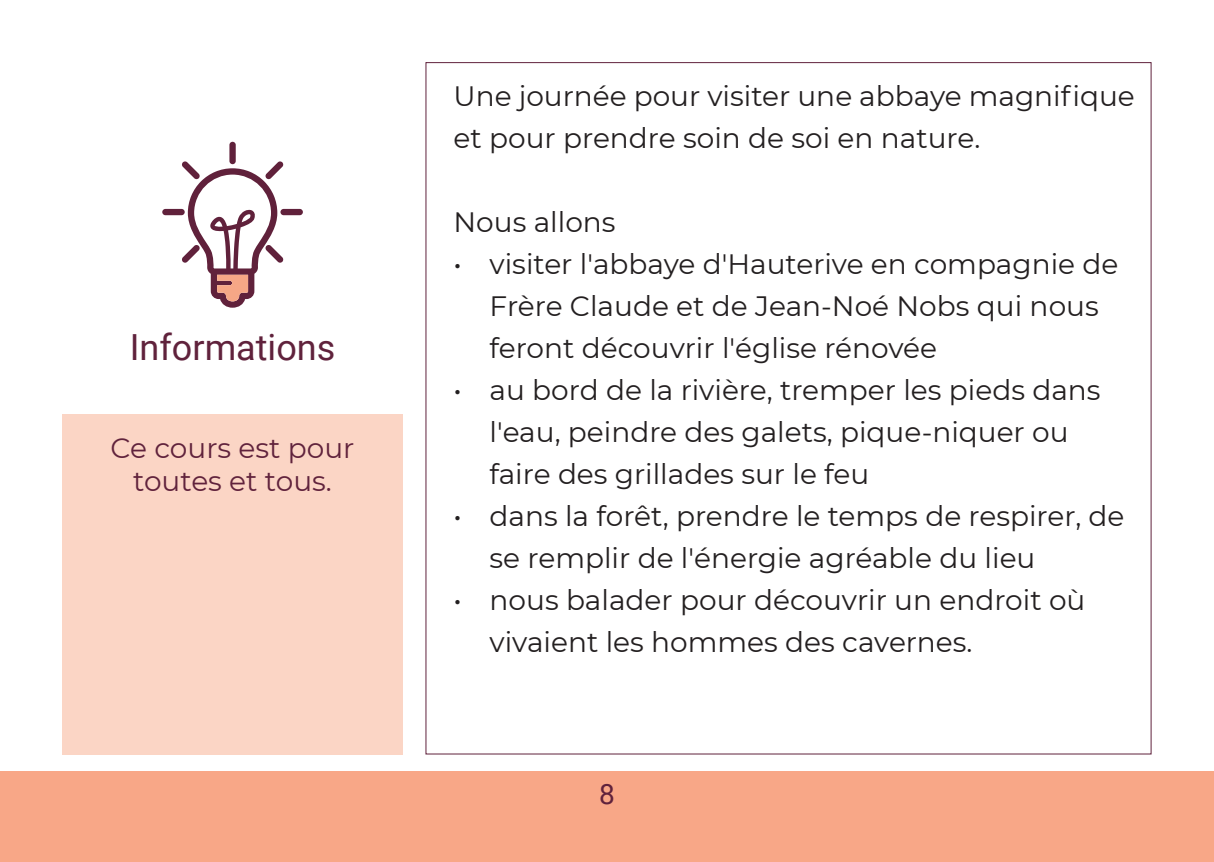
<style>
.page{position:relative;width:1214px;height:862px;background:#fff}
.page>*{position:absolute;margin:0;border:0;box-sizing:border-box;transform-origin:0 0}
.t1{font:36px "Roboto";color:#60223c}
.t2{font:28px/42px "Montserrat";color:#231f20}
.t3{font:28px/33.6px "Montserrat";color:#60223c;text-align:center}
.t4{font:28px "Roboto";color:#60223c}
</style>
<div class="page">
<div style="left:0;top:771px;width:1213px;height:91px;background:#f8a787"></div>
<svg style="left:425px;top:62px;width:726px;height:693px"></svg>
<div style="left:62px;top:414px;width:341px;height:340px;background:#fbd5c5"></div>
<div style="left:229px;top:142px;width:7px;height:22px;background:#60213b;border-radius:3px"></div>
<div style="left:162px;top:209px;width:23px;height:6px;background:#60213b;border-radius:3px"></div>
<div style="left:280px;top:209px;width:23px;height:6px;background:#60213b;border-radius:3px"></div>
<svg style="left:182px;top:161px;width:101px;height:147px"></svg>
<p class="t1" style="left:130px;top:322px;width:207px">Informations</p>
<p class="t3" style="left:111px;top:430px;width:245px">Ce cours est pour toutes et tous.</p>
<p class="t2" style="left:453px;top:74px;width:682px">Une journée pour visiter une abbaye magnifique et pour prendre soin de soi en nature.</p>
<p class="t2" style="left:453px;top:200px;width:163px">Nous allons</p>
<p class="t2" style="left:489px;top:242px;width:630px;text-indent:-36px">• visiter l'abbaye d'Hauterive en compagnie de<br>Frère Claude et de Jean-Noé Nobs qui nous feront découvrir l'église rénovée</p>
<p class="t2" style="left:489px;top:368px;width:612px;text-indent:-36px">• au bord de la rivière, tremper les pieds dans l'eau, peindre des galets, pique-niquer ou faire des grillades sur le feu</p>
<p class="t2" style="left:489px;top:494px;width:636px;text-indent:-36px">• dans la forêt, prendre le temps de respirer, de se remplir de l'énergie agréable du lieu</p>
<p class="t2" style="left:489px;top:578px;width:597px;text-indent:-36px">• nous balader pour découvrir un endroit où vivaient les hommes des cavernes.</p>
<p class="t4" style="left:599px;top:774px;width:17px">8</p>
</div>
